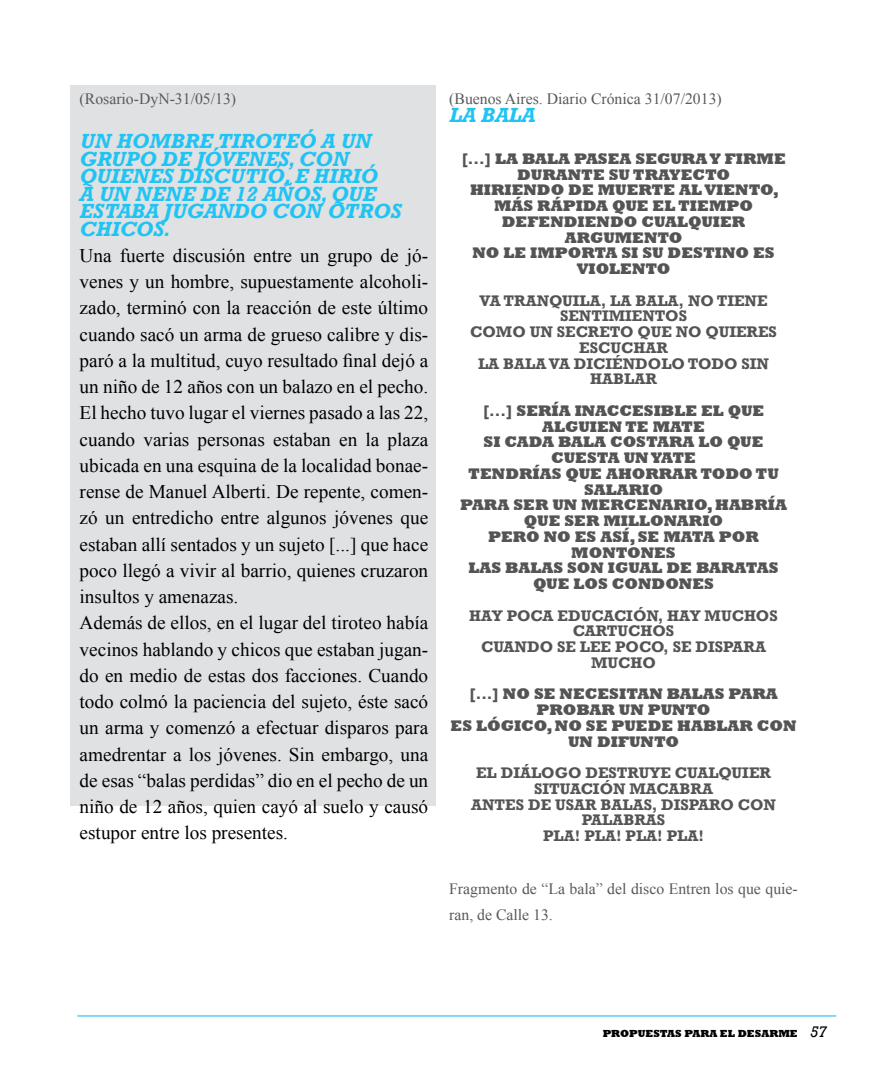
<style>
.page{position:relative;width:882px;height:1071px;background:#fff}
.page>*{position:absolute;margin:0;border:0;box-sizing:border-box;transform-origin:0 0}
.t1{font:italic 700 21px/17.5px "Rockwell";color:#20c4f4}
.t2{font:19.25px/26.2px "Times New Roman";color:#000}
.t3{font:800 15.75px "Rockwell";color:#545456}
.t4{font:700 15.75px/15.8px "Rockwell";color:#545456;text-align:center}
.t5{font:15.75px/26.2px "Times New Roman";color:#58595b}
.t6{font:800 10.5px "Rockwell";color:#000}
.s1{font-weight:700}
.s2{font-weight:400;font-style:italic;font-size:15.75px}
</style>
<div class="page">
<hr style="left:77px;top:1016px;width:759px;height:1px;background:#00b9f1">
<div style="left:71px;top:85px;width:365px;height:720px;background:#e0e1e2"></div>
<p class="t5" style="left:80px;top:86px;width:158px">(Rosario-DyN-31/05/13)</p>
<p class="t1" style="left:80px;top:133px;width:323px">UN HOMBRE TIROTEÓ A UN<br>GRUPO DE JÓ VENES, CON<br>QUIENES DISCUTIÓ, E HIRIÓ<br>A UN NENE DE 12 AÑOS, QUE<br>ESTABA JUGANDO CON OTROS<br>CHICOS.</p>
<p class="t2" style="left:80px;top:242px;width:350px">Una fuerte discusión entre un grupo de jó&shy;venes y un hombre, supuestamente alcoholi&shy;zado, terminó con la reacción de este último cuando sacó un arma de grueso calibre y dis&shy;paró a la multitud, cuyo resultado final dejó a un niño de 12 años con un balazo en el pecho.<br>El hecho tuvo lugar el viernes pasado a las 22, cuando varias personas estaban en la plaza ubicada en una esquina de la localidad bonae&shy;rense de Manuel Alberti. De repente, comen&shy;zó un entredicho entre algunos jóvenes que estaban allí sentados y un sujeto [...] que hace poco llegó a vivir al barrio, quienes cruzaron insultos y amenazas.<br>Además de ellos, en el lugar del tiroteo había vecinos hablando y chicos que estaban jugan&shy;do en medio de estas dos facciones. Cuando todo colmó la paciencia del sujeto, éste sacó un arma y comenzó a efectuar disparos para amedrentar a los jóvenes. Sin embargo, una de esas “balas perdidas” dio en el pecho de un niño de 12 años, quien cayó al suelo y causó estupor entre los presentes.</p>
<p class="t5" style="left:449px;top:86px;width:274px">(Buenos Aires. Diario Crónica 31/07/2013)</p>
<p class="t1" style="left:449px;top:107px;width:87px">LA BALA</p>
<p class="t3" style="left:461px;top:149px;width:87px"><span class="s1">[...]</span> LA BALA</p>
<p class="t3" style="left:574px;top:149px;width:13px">PASEA</p>
<p class="t3" style="left:636px;top:149px;width:13px">SEGURA</p>
<p class="t3" style="left:709px;top:149px;width:40px">Y FIRME</p>
<p class="t3" style="left:517px;top:165px;width:14px">DURANTE</p>
<p class="t3" style="left:609px;top:165px;width:38px">SU TRAYECTO</p>
<p class="t3" style="left:470px;top:181px;width:27px">HIRIENDO</p>
<p class="t3" style="left:568px;top:181px;width:44px">DE MUERTE</p>
<p class="t3" style="left:679px;top:181px;width:50px">AL VIENTO</p>
<p class="t3" style="left:773px;top:181px;width:8px">,</p>
<p class="t3" style="left:494px;top:197px;width:81px">MÁS RÁPIDA</p>
<p class="t3" style="left:612px;top:197px;width:80px">QUEELTIEMPO</p>
<p class="t3" style="left:502px;top:212px;width:50px">DEFENDIENDO</p>
<p class="t3" style="left:641px;top:212px;width:13px">CUAL</p>
<p class="t3" style="left:688px;top:212px;width:26px">QUIER</p>
<p class="t3" style="left:565px;top:228px;width:14px">ARGUMENTO</p>
<p class="t3" style="left:472px;top:244px;width:72px">NOLE IMPORTA</p>
<p class="t3" style="left:621px;top:244px;width:59px">SISUDESTINO</p>
<p class="t3" style="left:753px;top:244px;width:12px">ES</p>
<p class="t3" style="left:577px;top:260px;width:25px">VIOLENTO</p>
<p class="t4" style="left:470px;top:292px;width:308px">VA TRANQUILA, LA BALA, NO TIENE<br>SENTIMIENTOS<br>COMO UN SECRETO QUE NO QUIERES<br>ESCUCHAR<br>LA BALA VA DICIÉNDOLO TODO SIN<br>HABLAR</p>
<p class="t3" style="left:483px;top:401px;width:104px"><span class="s1">[...]</span> SERÍA INACCESI</p>
<p class="t3" style="left:661px;top:401px;width:93px">BLE EL QUE</p>
<p class="t3" style="left:542px;top:417px;width:13px">ALGUIEN</p>
<p class="t3" style="left:625px;top:417px;width:42px">TE MATE</p>
<p class="t3" style="left:484px;top:433px;width:35px">SI CADA</p>
<p class="t3" style="left:558px;top:433px;width:26px">BALA</p>
<p class="t3" style="left:610px;top:433px;width:13px">COSTARA</p>
<p class="t3" style="left:698px;top:433px;width:54px">LO QUE</p>
<p class="t3" style="left:551px;top:449px;width:13px">CUESTA</p>
<p class="t3" style="left:624px;top:449px;width:39px">UN YATE</p>
<p class="t3" style="left:468px;top:464px;width:26px">TENDR</p>
<p class="t3" style="left:533px;top:464px;width:88px">ÍAS QUE AHORRAR</p>
<p class="t3" style="left:700px;top:464px;width:14px">TODO</p>
<p class="t3" style="left:756px;top:464px;width:13px">TU</p>
<p class="t3" style="left:584px;top:480px;width:13px">SALARIO</p>
<p class="t3" style="left:460px;top:496px;width:26px">PARA</p>
<p class="t3" style="left:513px;top:496px;width:13px">SER</p>
<p class="t3" style="left:552px;top:496px;width:43px">UN MERCENARIO</p>
<p class="t3" style="left:707px;top:496px;width:81px">, HABRÍA</p>
<p class="t3" style="left:524px;top:512px;width:53px">QUE SER</p>
<p class="t3" style="left:603px;top:512px;width:13px">MILLONARIO</p>
<p class="t3" style="left:488px;top:527px;width:27px">PERO</p>
<p class="t3" style="left:544px;top:527px;width:134px">NO ESASÍ, SEMATA</p>
<p class="t3" style="left:719px;top:527px;width:15px">POR</p>
<p class="t3" style="left:571px;top:543px;width:14px">MONTONES</p>
<p class="t3" style="left:469px;top:559px;width:62px">LAS BALAS</p>
<p class="t3" style="left:567px;top:559px;width:13px">SON</p>
<p class="t3" style="left:608px;top:559px;width:12px">IGUAL</p>
<p class="t3" style="left:666px;top:559px;width:56px">DE BARATAS</p>
<p class="t3" style="left:533px;top:575px;width:53px">QUE LOS</p>
<p class="t3" style="left:612px;top:575px;width:14px">CONDONES</p>
<p class="t4" style="left:469px;top:607px;width:310px">HAY POCA EDUCACIÓN, HAY MUCHOS<br>CARTUCHOS<br>CUANDO SE LEE POCO, SE DISPARA<br>MUCHO</p>
<p class="t3" style="left:469px;top:685px;width:103px"><span class="s1">[...]</span> NO SE NECESITAN</p>
<p class="t3" style="left:667px;top:685px;width:26px">BALAS</p>
<p class="t3" style="left:729px;top:685px;width:14px">PARA</p>
<p class="t3" style="left:537px;top:701px;width:14px">PRO</p>
<p class="t3" style="left:576px;top:701px;width:85px">BARUNPUNTO</p>
<p class="t3" style="left:451px;top:716px;width:63px">ES LÓGICO</p>
<p class="t3" style="left:547px;top:716px;width:79px">, NOSEPUEDE</p>
<p class="t3" style="left:677px;top:716px;width:53px">HABLAR</p>
<p class="t3" style="left:757px;top:716px;width:14px">CON</p>
<p class="t3" style="left:568px;top:732px;width:75px">UN DIFUNTO</p>
<p class="t4" style="left:471px;top:765px;width:306px">EL DIÁLOGO DESTRUYE CUALQUIER<br>SITUACIÓN MACABRA<br>ANTES DE USAR BALAS, DISPARO CON<br>PALABRAS<br>PLA! PLA! PLA! PLA!</p>
<p class="t5" style="left:449px;top:875px;width:350px">Fragmento de “La bala” del disco Entren los que quie&shy;ran, de Calle 13.</p>
<p class="t6" style="left:603px;top:1028px;width:226px">PROPUESTAS PARA EL DESARME <span class="s2">57</span></p>
</div>
